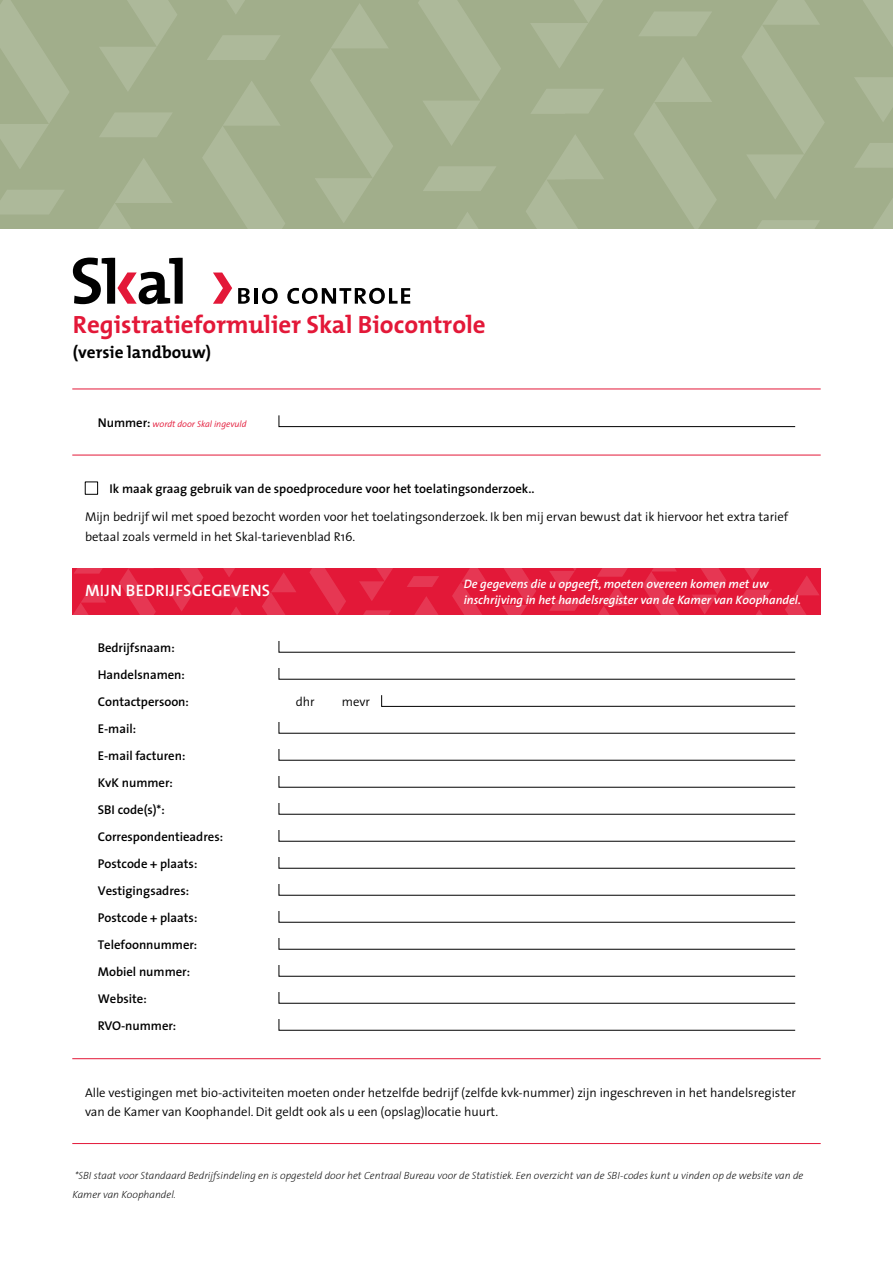
<style>
.page{position:relative;width:893px;height:1263px;background:#fff}
.page>*{position:absolute;margin:0;border:0;box-sizing:border-box;transform-origin:0 0}
.t1{font:700 25.05px "The Mix";color:#e31838}
.t2{font:700 17.25px "The Mix";color:#000}
.t3{font:600 16.5px "The Sans";letter-spacing:.01em;color:#fff}
.t4{font:300 12.75px/19.5px "The Sans";color:#000}
.t5{font:600 12.75px/27px "The Sans";color:#000}
.t6{font:italic 600 12.3px/16.4px "The Sans";color:#fff}
.t7{font:italic 200 10.5px/19.4px "The Sans";color:#000}
.t8{font:italic 300 9px "The Sans";color:#e31838}
.s1{font-weight:600;font-style:normal;font-size:12.75px;color:#000}
</style>
<div class="page">
<hr style="left:72px;top:1058px;width:749px;height:1px;background:#e31838">
<hr style="left:72px;top:1143px;width:749px;height:1px;background:#e31838">
<hr style="left:72px;top:455px;width:749px;height:1px;background:#e31838">
<hr style="left:72px;top:389px;width:749px;height:1px;background:#e31838">
<div style="left:72px;top:568px;width:749px;height:47px;background:#e31838"></div>
<svg style="left:223px;top:568px;width:12px;height:9px"></svg>
<svg style="left:217px;top:586px;width:32px;height:11px"></svg>
<svg style="left:231px;top:607px;width:10px;height:8px"></svg>
<svg style="left:169px;top:568px;width:34px;height:43px"></svg>
<svg style="left:74px;top:568px;width:29px;height:6px"></svg>
<svg style="left:73px;top:583px;width:33px;height:32px"></svg>
<svg style="left:262px;top:573px;width:34px;height:42px"></svg>
<svg style="left:407px;top:576px;width:32px;height:11px"></svg>
<svg style="left:309px;top:568px;width:37px;height:47px"></svg>
<svg style="left:414px;top:596px;width:24px;height:19px"></svg>
<svg style="left:363px;top:610px;width:28px;height:5px"></svg>
<svg style="left:359px;top:568px;width:34px;height:33px"></svg>
<svg style="left:452px;top:568px;width:34px;height:47px"></svg>
<svg style="left:119px;top:568px;width:37px;height:47px"></svg>
<svg style="left:744px;top:568px;width:16px;height:12px"></svg>
<svg style="left:692px;top:568px;width:34px;height:46px"></svg>
<svg style="left:642px;top:568px;width:37px;height:47px"></svg>
<svg style="left:598px;top:586px;width:31px;height:29px"></svg>
<svg style="left:549px;top:600px;width:33px;height:11px"></svg>
<svg style="left:549px;top:568px;width:27px;height:22px"></svg>
<svg style="left:597px;top:568px;width:31px;height:9px"></svg>
<svg style="left:785px;top:576px;width:34px;height:39px"></svg>
<svg style="left:740px;top:589px;width:32px;height:11px"></svg>
<svg style="left:756px;top:610px;width:7px;height:5px"></svg>
<svg style="left:502px;top:568px;width:34px;height:47px"></svg>
<svg style="left:279px;top:415px;width:516px;height:12px"></svg>
<svg style="left:279px;top:641px;width:516px;height:12px"></svg>
<svg style="left:279px;top:668px;width:516px;height:12px"></svg>
<svg style="left:381px;top:695px;width:414px;height:12px"></svg>
<svg style="left:279px;top:722px;width:516px;height:12px"></svg>
<svg style="left:279px;top:749px;width:516px;height:12px"></svg>
<svg style="left:279px;top:776px;width:516px;height:12px"></svg>
<svg style="left:279px;top:803px;width:516px;height:12px"></svg>
<svg style="left:279px;top:830px;width:516px;height:12px"></svg>
<svg style="left:279px;top:857px;width:516px;height:12px"></svg>
<svg style="left:279px;top:884px;width:516px;height:12px"></svg>
<svg style="left:279px;top:911px;width:516px;height:12px"></svg>
<svg style="left:279px;top:938px;width:516px;height:12px"></svg>
<svg style="left:279px;top:965px;width:516px;height:12px"></svg>
<svg style="left:279px;top:992px;width:516px;height:11px"></svg>
<svg style="left:279px;top:1019px;width:516px;height:11px"></svg>
<svg style="left:73px;top:258px;width:110px;height:46px"></svg>
<svg style="left:238px;top:288px;width:12px;height:16px"></svg>
<hr style="left:255px;top:288px;width:3px;height:16px;background:#000">
<svg style="left:262px;top:288px;width:16px;height:16px"></svg>
<svg style="left:287px;top:288px;width:123px;height:16px"></svg>
<svg style="left:213px;top:272px;width:19px;height:32px"></svg>
<div style="left:0;top:0;width:893px;height:229px;background:#a1ae8b"></div>
<svg style="left:0;top:0;width:69px;height:168px"></svg>
<svg style="left:0;top:190px;width:64px;height:24px"></svg>
<svg style="left:100px;top:113px;width:72px;height:24px"></svg>
<svg style="left:99px;top:158px;width:73px;height:71px"></svg>
<svg style="left:100px;top:0;width:77px;height:91px"></svg>
<svg style="left:531px;top:89px;width:73px;height:25px"></svg>
<svg style="left:310px;top:4px;width:83px;height:219px"></svg>
<svg style="left:207px;top:35px;width:73px;height:25px"></svg>
<svg style="left:202px;top:81px;width:83px;height:148px"></svg>
<svg style="left:227px;top:0;width:18px;height:14px"></svg>
<svg style="left:418px;top:0;width:83px;height:145px"></svg>
<svg style="left:423px;top:166px;width:73px;height:25px"></svg>
<svg style="left:457px;top:212px;width:21px;height:17px"></svg>
<svg style="left:526px;top:135px;width:78px;height:94px"></svg>
<svg style="left:531px;top:0;width:72px;height:68px"></svg>
<svg style="left:855px;top:0;width:38px;height:121px"></svg>
<svg style="left:855px;top:143px;width:38px;height:25px"></svg>
<svg style="left:873px;top:199px;width:20px;height:30px"></svg>
<svg style="left:742px;top:0;width:82px;height:199px"></svg>
<svg style="left:757px;top:220px;width:62px;height:9px"></svg>
<svg style="left:634px;top:58px;width:82px;height:171px"></svg>
<svg style="left:639px;top:12px;width:72px;height:24px"></svg>
<div style="left:85px;top:482px;width:13px;height:12px;border:1px solid #000"></div>
<h1 class="t1" style="left:73px;top:303px;width:414px">Registratieformulier Skal Biocontrole</h1>
<h2 class="t2" style="left:73px;top:338px;width:140px">(versie landbouw)</h2>
<p class="t8" style="left:98px;top:416px;width:150px"><span class="s1">Nummer:</span> wordt door Skal ingevuld</p>
<p class="t5" style="left:109px;top:475px;width:427px">Ik maak graag gebruik van de spoedprocedure voor het toelatingsonderzoek..</p>
<p class="t4" style="left:85px;top:507px;width:705px">Mijn bedrijf wil met spoed bezocht worden voor het toelatingsonderzoek. Ik ben mij ervan bewust dat ik hiervoor het extra tarief betaal zoals vermeld in het Skal-tarievenblad R16.</p>
<p class="t3" style="left:85px;top:577px;width:187px">MIJN BEDRIJFSGEGEVENS</p>
<p class="t6" style="left:464px;top:575px;width:339px">De gegevens die u opgeeft, moeten overeen komen met uw inschrijving in het handelsregister van de Kamer van Koophandel.</p>
<p class="t5" style="left:98px;top:634px;width:127px">Bedrijfsnaam:<br>Handelsnamen:<br>Contactpersoon:<br>E-mail:<br>E-mail facturen:<br>KvK nummer:<br>SBI code(s)*:<br>Correspondentieadres:<br>Postcode + plaats:<br>Vestigingsadres:<br>Postcode + plaats:<br>Telefoonnummer:<br>Mobiel nummer:<br>Website:<br>RVO-nummer:</p>
<p class="t4" style="left:296px;top:691px;width:20px">dhr</p>
<p class="t4" style="left:342px;top:691px;width:30px">mevr</p>
<p class="t4" style="left:85px;top:1082px;width:712px">Alle vestigingen met bio-activiteiten moeten onder hetzelfde bedrijf (zelfde kvk-nummer) zijn ingeschreven in het handelsregister van de Kamer van Koophandel. Dit geldt ook als u een (opslag)locatie huurt.</p>
<p class="t7" style="left:72px;top:1165px;width:732px">*SBI staat voor Standaard Bedrijfsindeling en is opgesteld door het Centraal Bureau voor de Statistiek. Een overzicht van de SBI-codes kunt u vinden op de website van de<br>Kamer van Koophandel.</p>
</div>
